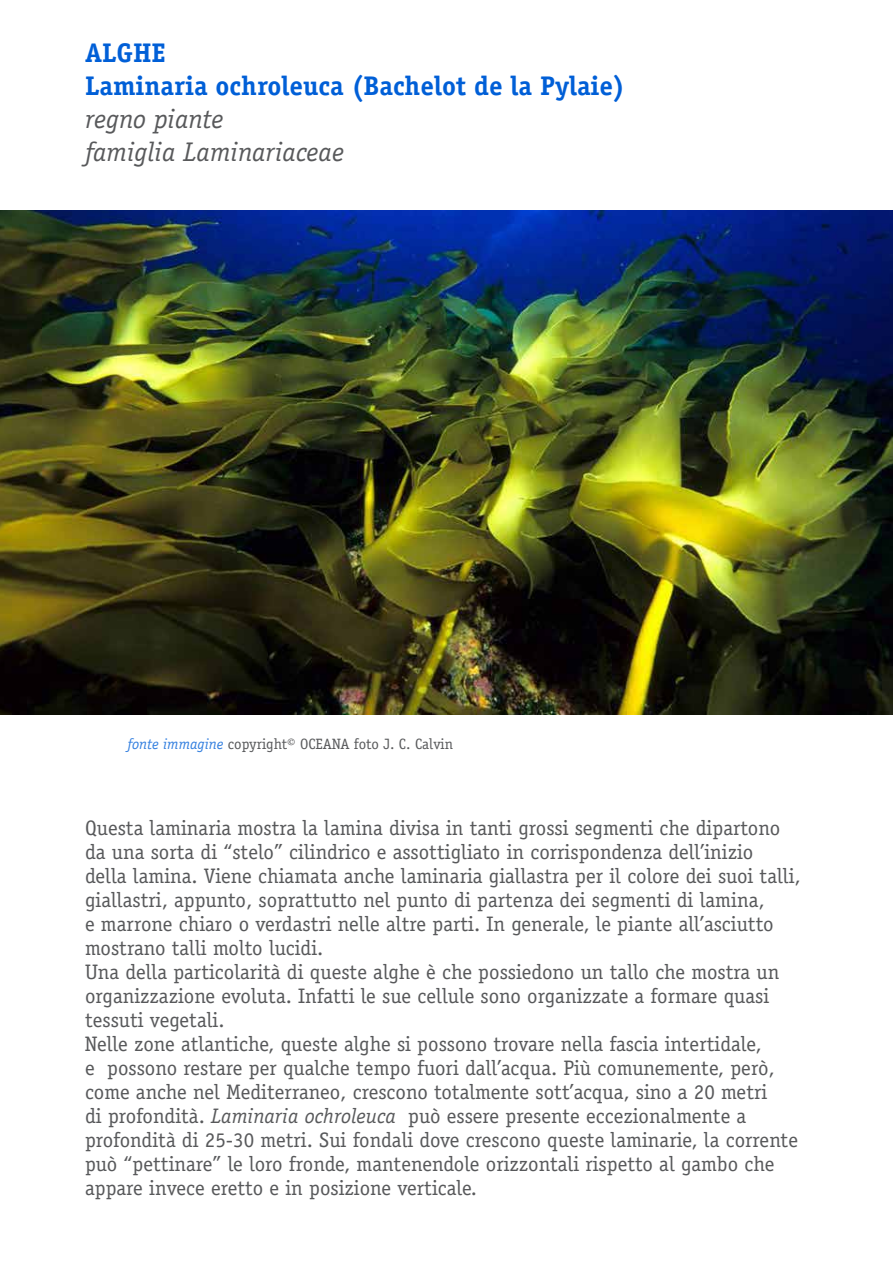
<style>
.page{position:relative;width:893px;height:1263px;background:#fff}
.page>*{position:absolute;margin:0;border:0;box-sizing:border-box;transform-origin:0 0}
.t1{font:700 27px/33px "Officina Serif Std";color:#005fd7}
.t2{font:italic 27px/33px "Officina Serif Std";color:#58595b}
.t3{font:21px/24px "Officina Serif Std";color:#58595b}
.t4{font:15px "Officina Serif Std";color:#58595b}
.s1{font-style:italic;color:#337fdf}
.s2{font-style:italic}
</style>
<div class="page">
<img style="left:0;top:211px;width:893px;height:504px">
<p class="t1" style="left:85px;top:36px;width:541px">ALGHE<br>Laminaria ochroleuca (Bachelot de la Pylaie)</p>
<p class="t2" style="left:85px;top:102px;width:260px">regno piante<br>famiglia Laminariaceae</p>
<p class="t4" style="left:128px;top:735px;width:327px"><span class="s1">fonte immagine</span> copyright© OCEANA foto J. C. Calvin</p>
<p class="t3" style="left:85px;top:815px;width:717px">Questa laminaria mostra la lamina divisa in tanti grossi segmenti che dipartono da una sorta di “stelo” cilindrico e assottigliato in corrispondenza dell’inizio<br>della lamina. Viene chiamata anche laminaria giallastra per il colore dei suoi talli, giallastri, appunto, soprattutto nel punto di partenza dei segmenti di lamina,<br>e marrone chiaro o verdastri nelle altre parti. In generale, le piante all’asciutto mostrano talli molto lucidi.<br>Una della particolarità di queste alghe è che possiedono un tallo che mostra un organizzazione evoluta. Infatti le sue cellule sono organizzate a formare quasi tessuti vegetali.<br>Nelle zone atlantiche, queste alghe si possono trovare nella fascia intertidale,<br>e possono restare per qualche tempo fuori dall’acqua. Più comunemente, però, come anche nel Mediterraneo, crescono totalmente sott’acqua, sino a 20 metri<br>di profondità. <span class="s2">Laminaria ochroleuca</span> può essere presente eccezionalmente a profondità di 25-30 metri. Sui fondali dove crescono queste laminarie, la corrente può “pettinare” le loro fronde, mantenendole orizzontali rispetto al gambo che appare invece eretto e in posizione verticale.</p>
</div>
